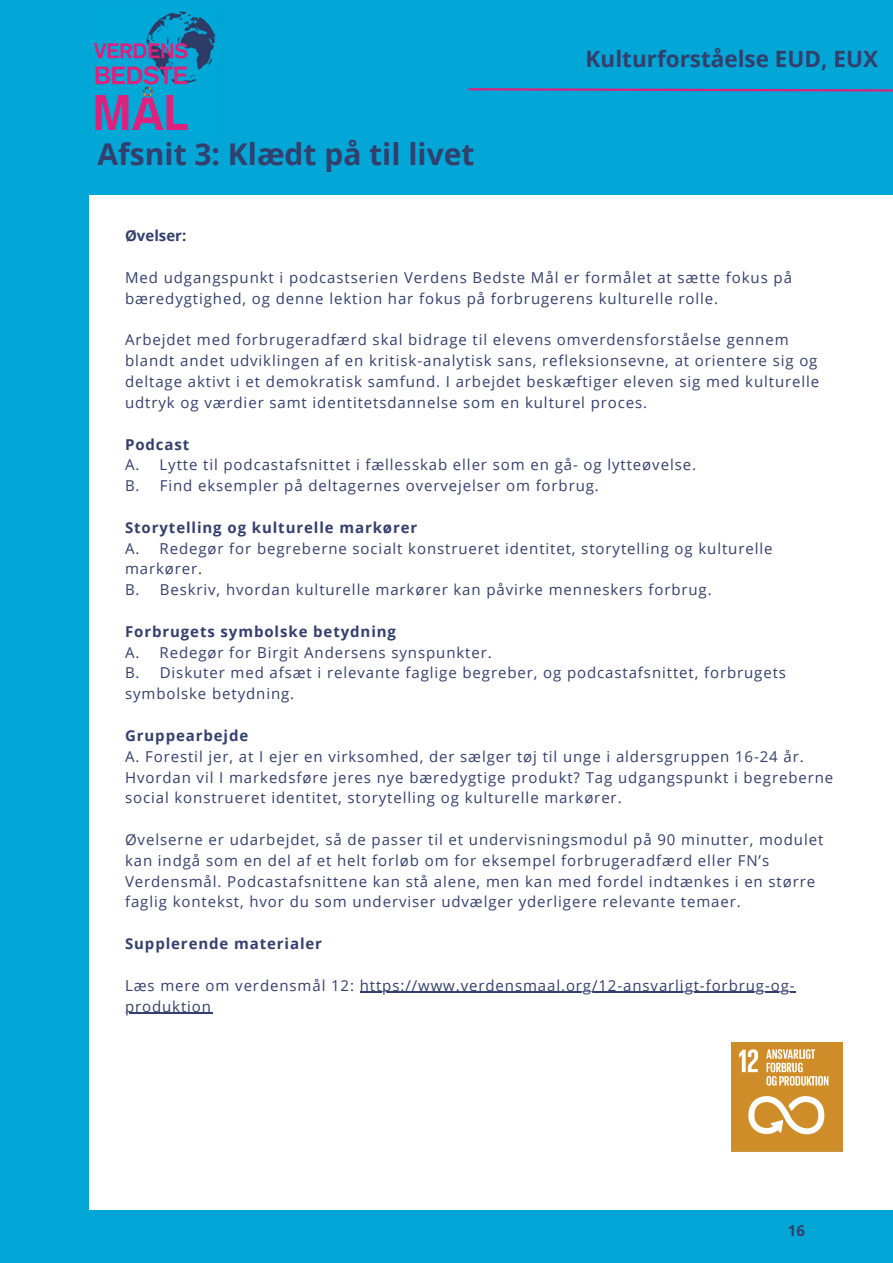
<style>
.page{position:relative;width:893px;height:1263px;background:#00a7d6}
.page>*{position:absolute;margin:0;border:0;box-sizing:border-box;transform-origin:0 0}
.t1{font:700 30px "Open Sans";color:#333f6c}
.t2{font:700 22.5px "Open Sans";color:#333f6c}
.t3{font:15px/20.9px "Open Sans";letter-spacing:.06em;color:#333f6c}
.t4{font:700 15px "Open Sans";letter-spacing:.06em;color:#333f6c}
.t5{font:700 15px "Open Sans";color:#333f6c}
</style>
<div class="page">
<img style="left:94px;top:11px;width:122px;height:119px">
<svg style="left:468px;top:88px;width:425px;height:4px"></svg>
<div style="left:89px;top:195px;width:804px;height:1014px;background:#fff"></div>
<hr style="left:360px;top:992px;width:435px;height:1px;background:#333f6c">
<hr style="left:125px;top:1013px;width:87px;height:1px;background:#333f6c">
<img style="left:732px;top:1042px;width:110px;height:109px">
<p class="t1" style="left:98px;top:133px;width:378px">Afsnit 3: Klædt på til livet</p>
<p class="t2" style="left:585px;top:43px;width:294px">Kulturforståelse EUD, EUX</p>
<p class="t5" style="left:125px;top:225px;width:63px">Øvelser:</p>
<p class="t3" style="left:125px;top:267px;width:668px">Med udgangspunkt i podcastserien Verdens Bedste Mål er formålet at sætte fokus på bæredygtighed, og denne lektion har fokus på forbrugerens kulturelle rolle.</p>
<p class="t3" style="left:125px;top:329px;width:696px">Arbejdet med forbrugeradfærd skal bidrage til elevens omverdensforståelse gennem blandt andet udviklingen af en kritisk-analytisk sans, refleksionsevne, at orientere sig og deltage aktivt i et demokratisk samfund. I arbejdet beskæftiger eleven sig med kulturelle udtryk og værdier samt identitetsdannelse som en kulturel proces.</p>
<p class="t4" style="left:125px;top:433px;width:66px">Podcast</p>
<p class="t3" style="left:125px;top:454px;width:572px">A. Lytte til podcastafsnittet i fællesskab eller som en gå- og lytteøvelse.</p>
<p class="t3" style="left:125px;top:475px;width:475px">B. Find eksempler på deltagernes overvejelser om forbrug.</p>
<p class="t4" style="left:125px;top:517px;width:294px">Storytelling og kulturelle markører</p>
<p class="t3" style="left:125px;top:537px;width:649px">A. Redegør for begreberne socialt konstrueret identitet, storytelling og kulturelle markører.</p>
<p class="t3" style="left:125px;top:579px;width:588px">B. Beskriv, hvordan kulturelle markører kan påvirke menneskers forbrug.</p>
<p class="t4" style="left:125px;top:621px;width:272px">Forbrugets symbolske betydning</p>
<p class="t3" style="left:125px;top:641px;width:368px">A. Redegør for Birgit Andersens synspunkter.</p>
<p class="t3" style="left:125px;top:662px;width:662px">B. Diskuter med afsæt i relevante faglige begreber, og podcastafsnittet, forbrugets symbolske betydning.</p>
<p class="t4" style="left:125px;top:725px;width:125px">Gruppearbejde</p>
<p class="t3" style="left:125px;top:745px;width:710px">A. Forestil jer, at I ejer en virksomhed, der sælger tøj til unge i aldersgruppen 16-24 år.<br>Hvordan vil I markedsføre jeres nye bæredygtige produkt? Tag udgangspunkt i begreberne social konstrueret identitet, storytelling og kulturelle markører.</p>
<p class="t3" style="left:125px;top:829px;width:700px">Øvelserne er udarbejdet, så de passer til et undervisningsmodul på 90 minutter, modulet kan indgå som en del af et helt forløb om for eksempel forbrugeradfærd eller FN’s Verdensmål. Podcastafsnittene kan stå alene, men kan med fordel indtænkes i en større faglig kontekst, hvor du som underviser udvælger yderligere relevante temaer.</p>
<p class="t4" style="left:125px;top:933px;width:199px">Supplerende materialer</p>
<p class="t3" style="left:125px;top:974px;width:671px">Læs mere om verdensmål 12: https://www.verdensmaal.org/12-ansvarligt-forbrug-og&shy;produktion</p>
<p class="t4" style="left:788px;top:1220px;width:19px">16</p>
</div>
